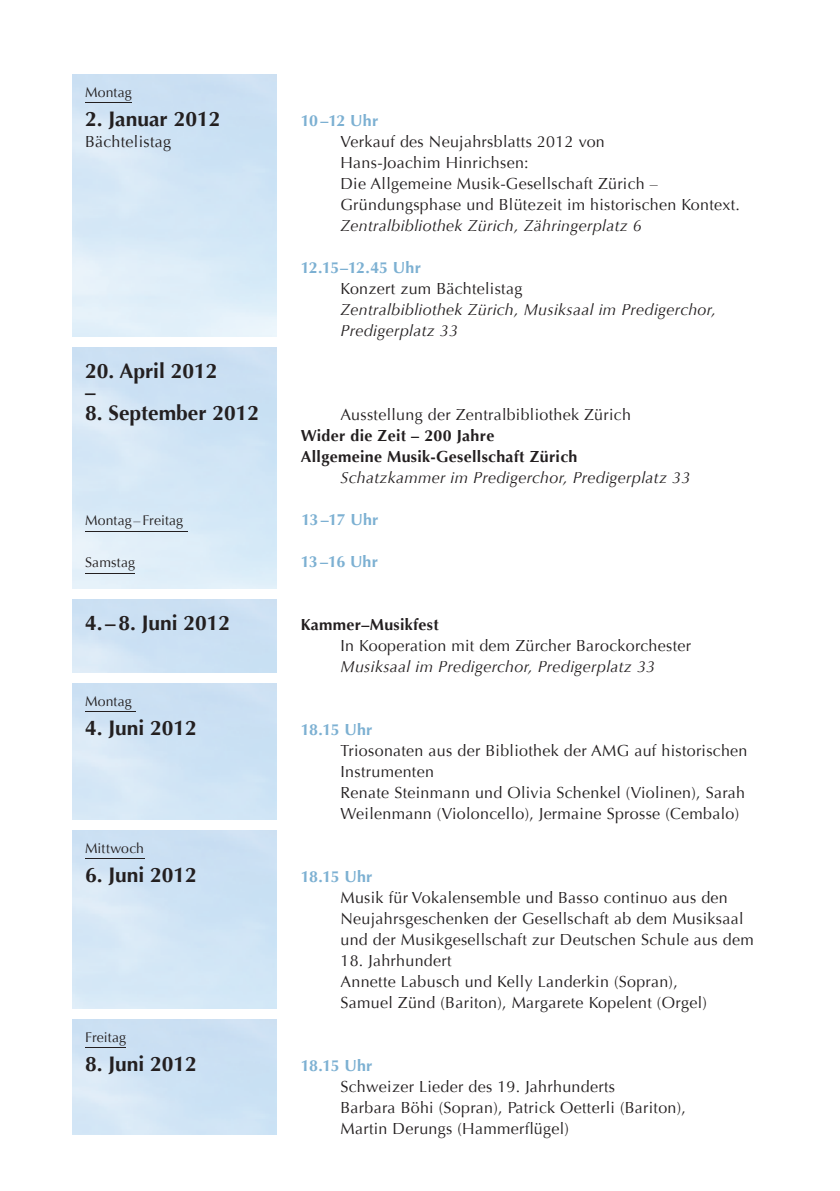
<style>
.page{position:relative;width:840px;height:1191px;background:#fff}
.page>*{position:absolute;margin:0;border:0;box-sizing:border-box;transform-origin:0 0}
.t1{font:700 21px/21px "Optima";color:#231f20}
.t2{font:16px/21px "Optima";letter-spacing:.02em;color:#231f20}
.t3{font:italic 16px/21px "Optima";letter-spacing:.02em;color:#231f20}
.t4{font:700 16px/21px "Optima";letter-spacing:.02em;color:#231f20}
.t5{font:700 16px "Optima";letter-spacing:-.015em;color:#7cb0d2}
.t6{font:14px "Optima";letter-spacing:.005em;color:#231f20}
</style>
<div class="page">
<img style="left:72px;top:830px;width:204px;height:178px">
<img style="left:72px;top:74px;width:204px;height:262px">
<img style="left:72px;top:347px;width:204px;height:241px">
<hr style="left:85px;top:103px;width:47px;height:1px;background:#231f20">
<hr style="left:85px;top:531px;width:102px;height:1px;background:#231f20">
<hr style="left:85px;top:573px;width:50px;height:1px;background:#231f20">
<hr style="left:85px;top:711px;width:51px;height:1px;background:#231f20">
<hr style="left:85px;top:858px;width:59px;height:1px;background:#231f20">
<hr style="left:85px;top:1047px;width:41px;height:1px;background:#231f20">
<p class="t6" style="left:85px;top:84px;width:48px">Montag</p>
<h1 class="t1" style="left:85px;top:109px;width:137px">2. Januar 2012</h1>
<p class="t5" style="left:300px;top:111px;width:79px">10 –12 Uhr</p>
<p class="t2" style="left:85px;top:131px;width:87px">Bächtelistag</p>
<p class="t2" style="left:340px;top:131px;width:401px">Verkauf des Neujahrsblatts 2012 von<br>Hans-Joachim Hinrichsen:<br>Die Allgemeine Musik-Gesellschaft Zürich – Gründungsphase und Blütezeit im historischen Kontext.</p>
<p class="t3" style="left:340px;top:215px;width:302px">Zentralbibliothek Zürich, Zähringerplatz 6</p>
<p class="t5" style="left:300px;top:258px;width:122px">12.15–12.45 Uhr</p>
<p class="t2" style="left:340px;top:278px;width:183px">Konzert zum Bächtelistag</p>
<p class="t3" style="left:340px;top:299px;width:376px">Zentralbibliothek Zürich, Musiksaal im Predigerchor,<br>Predigerplatz 33</p>
<h1 class="t1" style="left:85px;top:361px;width:134px">20. April 2012 –</h1>
<h1 class="t1" style="left:85px;top:403px;width:175px">8. September 2012</h1>
<p class="t2" style="left:340px;top:404px;width:292px">Ausstellung der Zentralbibliothek Zürich</p>
<p class="t4" style="left:300px;top:425px;width:278px">Wider die Zeit – 200 Jahre<br>Allgemeine Musik-Gesellschaft Zürich</p>
<p class="t3" style="left:340px;top:467px;width:351px">Schatzkammer im Predigerchor, Predigerplatz 33</p>
<p class="t6" style="left:85px;top:512px;width:100px">Montag – Freitag</p>
<p class="t5" style="left:301px;top:510px;width:79px">13 –17 Uhr</p>
<p class="t6" style="left:85px;top:554px;width:51px">Samstag</p>
<p class="t5" style="left:300px;top:552px;width:79px">13 –16 Uhr</p>
<h1 class="t1" style="left:85px;top:613px;width:146px">4. – 8. Juni 2012</h1>
<p class="t4" style="left:300px;top:614px;width:139px">Kammer–Musikfest</p>
<p class="t2" style="left:340px;top:635px;width:352px">In Kooperation mit dem Zürcher Barockorchester</p>
<p class="t3" style="left:340px;top:656px;width:316px">Musiksaal im Predigerchor, Predigerplatz 33</p>
<p class="t6" style="left:85px;top:693px;width:48px">Montag</p>
<h1 class="t1" style="left:85px;top:718px;width:113px">4. Juni 2012</h1>
<p class="t5" style="left:300px;top:720px;width:73px">18.15 Uhr</p>
<p class="t2" style="left:340px;top:740px;width:408px">Triosonaten aus der Bibliothek der AMG auf historischen Instrumenten<br>Renate Steinmann und Olivia Schenkel (Violinen), Sarah Weilenmann (Violoncello), Jermaine Sprosse (Cembalo)</p>
<p class="t6" style="left:85px;top:840px;width:60px">Mittwoch</p>
<h1 class="t1" style="left:85px;top:865px;width:113px">6. Juni 2012</h1>
<p class="t5" style="left:300px;top:867px;width:73px">18.15 Uhr</p>
<p class="t2" style="left:340px;top:887px;width:414px">Musik für Vokalensemble und Basso continuo aus den<br>Neujahrsgeschenken der Gesellschaft ab dem Musiksaal und der Musikgesellschaft zur Deutschen Schule aus dem</p>
<p class="t2" style="left:340px;top:950px;width:367px">18. Jahrhundert<br>Annette Labusch und Kelly Landerkin (Sopran),<br>Samuel Zünd (Bariton), Margarete Kopelent (Orgel)</p>
<p class="t6" style="left:85px;top:1029px;width:42px">Freitag</p>
<h1 class="t1" style="left:85px;top:1054px;width:113px">8. Juni 2012</h1>
<p class="t5" style="left:300px;top:1056px;width:73px">18.15 Uhr</p>
<p class="t2" style="left:340px;top:1076px;width:347px">Schweizer Lieder des 19. Jahrhunderts<br>Barbara Böhi (Sopran), Patrick Oetterli (Bariton),<br>Martin Derungs (Hammerflügel)</p>
</div>
